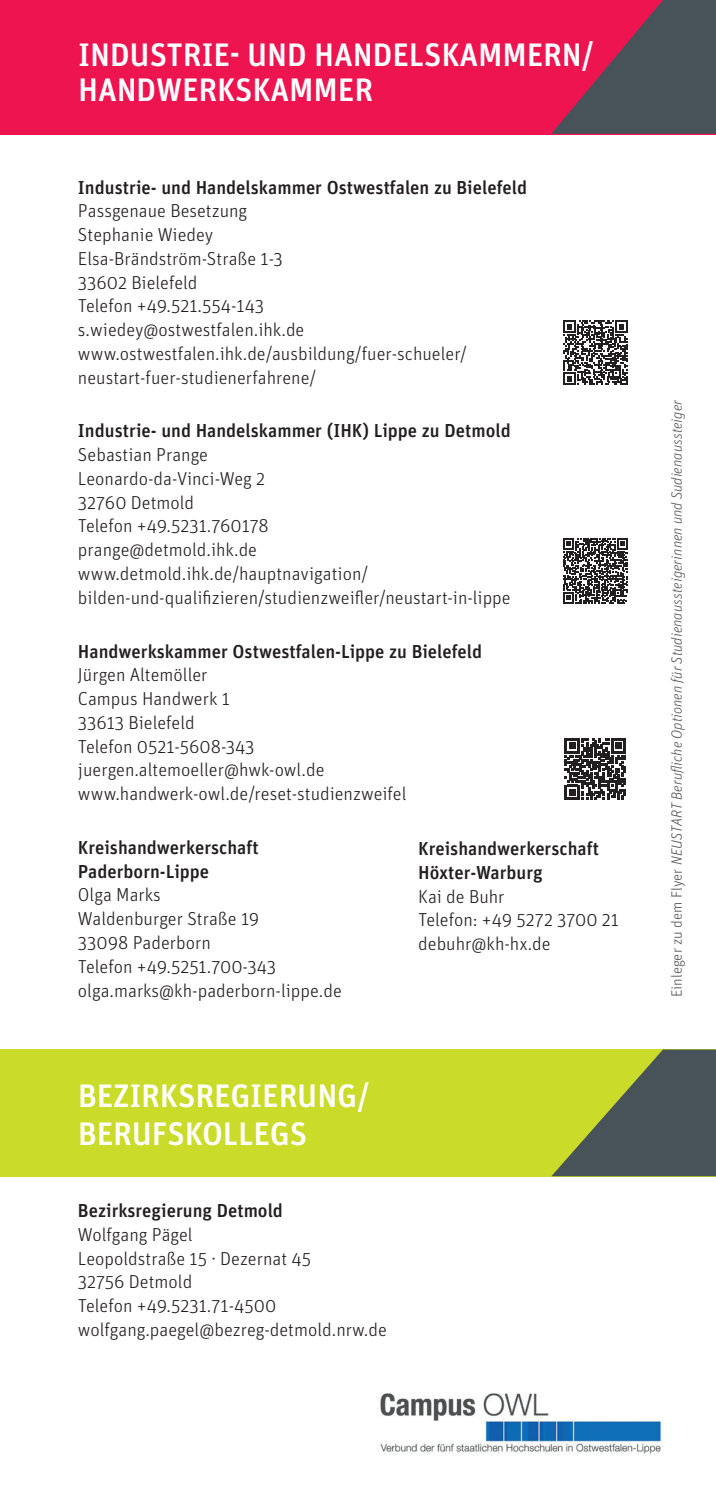
<style>
.page{position:relative;width:716px;height:1503px;background:#fff}
.page>*{position:absolute;margin:0;border:0;box-sizing:border-box;transform-origin:0 0}
.t1{font:500 32.5px/35px "Unit Pro";letter-spacing:-.005em;color:#fff}
.t2{font:300 18.75px/23.8px "Unit Pro";color:#231f20}
.t3{font:500 18.75px/23.8px "Unit Pro";color:#231f20}
.t4{font:italic 300 15px "Unit Pro";color:#57585a}
.s1{font-style:normal}
</style>
<div class="page">
<div style="left:0;top:0;width:716px;height:135px;background:#ed1450"></div>
<svg style="left:551px;top:0;width:165px;height:134px"></svg>
<div style="left:0;top:1049px;width:716px;height:128px;background:#cadb2a"></div>
<svg style="left:551px;top:1049px;width:165px;height:127px"></svg>
<img style="left:380px;top:1393px;width:281px;height:61px">
<svg style="left:563px;top:320px;width:64px;height:64px"></svg>
<svg style="left:563px;top:538px;width:65px;height:65px"></svg>
<svg style="left:565px;top:738px;width:61px;height:61px"></svg>
<h1 class="t1" style="left:78px;top:37px;width:517px">INDUSTRIE- UND HANDELSKAMMERN/<br>HANDWERKSKAMMER</h1>
<p class="t3" style="left:78px;top:175px;width:450px">Industrie- und Handelskammer Ostwestfalen zu Bielefeld</p>
<p class="t2" style="left:78px;top:199px;width:390px">Passgenaue Besetzung<br>Stephanie Wiedey<br>Elsa-Brändström-Straße 1-3<br>33602 Bielefeld<br>Telefon +49.521.554-143 s.wiedey@ostwestfalen.ihk.de www.ostwestfalen.ihk.de/ausbildung/fuer-schueler/ neustart-fuer-studienerfahrene/</p>
<p class="t3" style="left:78px;top:419px;width:434px">Industrie- und Handelskammer (IHK) Lippe zu Detmold</p>
<p class="t2" style="left:78px;top:443px;width:434px">Sebastian Prange<br>Leonardo-da-Vinci-Weg 2<br>32760 Detmold<br>Telefon +49.5231.760178<br>prange@detmold.ihk.de www.detmold.ihk.de/hauptnavigation/ bilden-und-qualifizieren/studienzweifler/neustart-in-lippe</p>
<p class="t3" style="left:78px;top:639px;width:406px">Handwerkskammer Ostwestfalen-Lippe zu Bielefeld</p>
<p class="t2" style="left:78px;top:663px;width:330px">Jürgen Altemöller<br>Campus Handwerk 1<br>33613 Bielefeld<br>Telefon 0521-5608-343 juergen.altemoeller@hwk-owl.de www.handwerk-owl.de/reset-studienzweifel</p>
<p class="t3" style="left:78px;top:835px;width:182px">Kreishandwerkerschaft<br>Paderborn-Lippe</p>
<p class="t2" style="left:78px;top:883px;width:265px">Olga Marks<br>Waldenburger Straße 19<br>33098 Paderborn<br>Telefon +49.5251.700-343 olga.marks@kh-paderborn-lippe.de</p>
<p class="t3" style="left:418px;top:836px;width:182px">Kreishandwerkerschaft<br>Höxter-Warburg</p>
<p class="t2" style="left:418px;top:884px;width:202px">Kai de Buhr<br>Telefon: +49 5272 3700 21 debuhr@kh-hx.de</p>
<h1 class="t1" style="left:78px;top:1076px;width:293px;line-height:37.5px">BEZIRKSREGIERUNG/<br>BERUFSKOLLEGS</h1>
<p class="t3" style="left:78px;top:1198px;width:206px">Bezirksregierung Detmold</p>
<p class="t2" style="left:78px;top:1222px;width:310px">Wolfgang Pägel<br>Leopoldstraße 15 ⋅ Dezernat 45<br>32756 Detmold<br>Telefon +49.5231.71-4500 wolfgang.paegel@bezreg-detmold.nrw.de</p>
<p class="t4" style="left:668px;top:997px;width:599px;rotate:-90deg"><span class="s1">Einleger zu dem Flyer</span> NEUSTART Berufliche Optionen für Studienaussteigerinnen und Sudienaussteiger</p>
</div>
